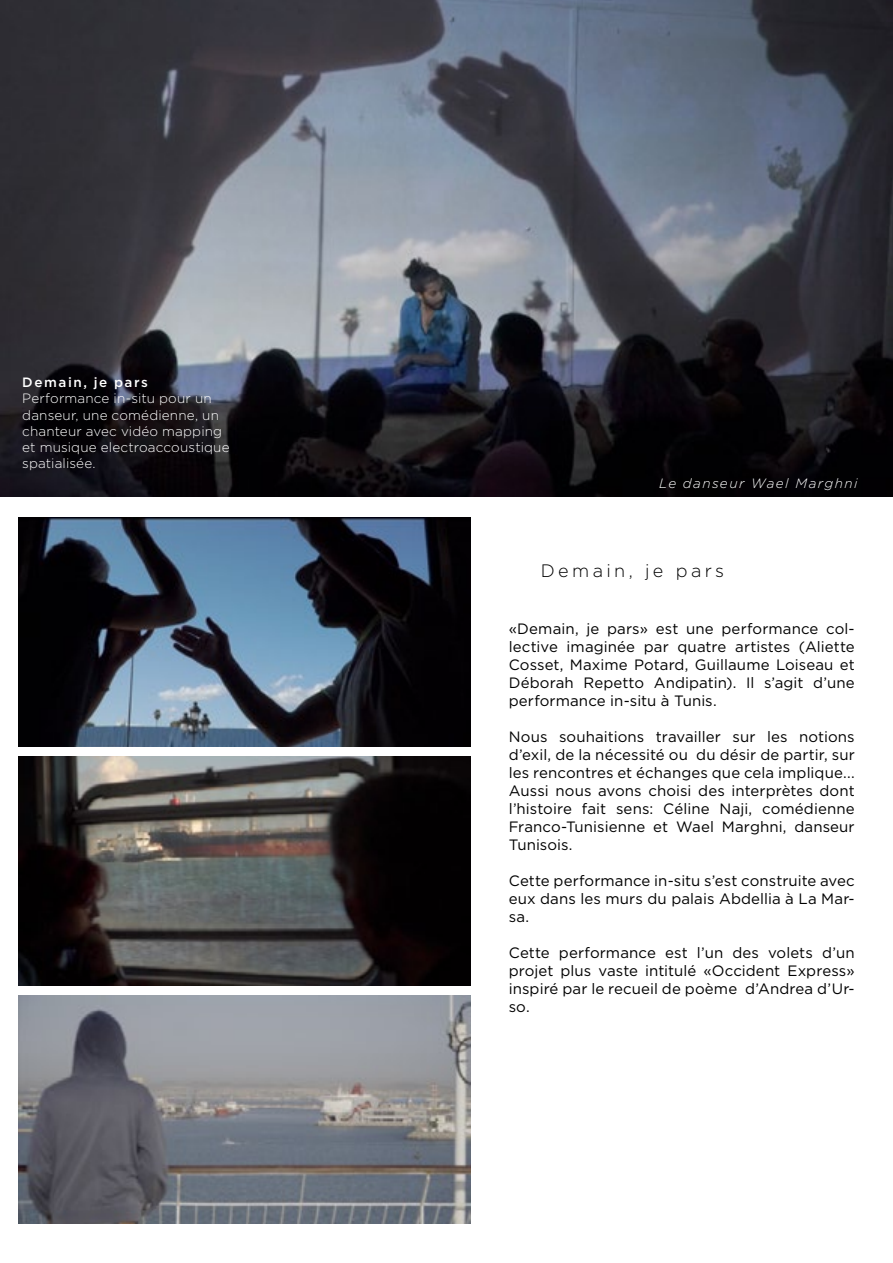
<style>
.page{position:relative;width:893px;height:1263px;background:#fff}
.page>*{position:absolute;margin:0;border:0;box-sizing:border-box;transform-origin:0 0}
.t1{font:300 18px "Gotham";letter-spacing:.185em;color:#000}
.t2{font:15px/18px "Gotham";letter-spacing:.005em;color:#000;text-align:justify}
.t3{font:300 13.5px/16.2px "Gotham";letter-spacing:.01em;color:#fff}
.t4{font:italic 300 13.5px "Gotham";letter-spacing:.105em;color:#fff}
.t5{font:500 13.5px "Gotham";letter-spacing:.115em;color:#fff}
</style>
<div class="page">
<img style="left:0;top:0;width:893px;height:497px">
<img style="left:18px;top:518px;width:453px;height:228px">
<img style="left:18px;top:757px;width:453px;height:228px">
<img style="left:19px;top:996px;width:452px;height:228px">
<p class="t5" style="left:22px;top:373px;width:127px">Demain, je pars</p>
<p class="t3" style="left:22px;top:390px;width:209px">Performance in-situ pour un danseur, une comédienne, un chanteur avec vidéo mapping et musique electroaccoustique spatialisée.</p>
<p class="t4" style="left:659px;top:475px;width:200px">Le danseur Wael Marghni</p>
<p class="t1" style="left:541px;top:559px;width:185px">Demain, je pars</p>
<p class="t2" style="left:509px;top:619px;width:347px">«Demain, je pars» est une performance col&shy;lective imaginée par quatre artistes (Aliette Cosset, Maxime Potard, Guillaume Loiseau et Déborah Repetto Andipatin). Il s’agit d’une performance in-situ à Tunis.</p>
<p class="t2" style="left:509px;top:727px;width:347px">Nous souhaitions travailler sur les notions d’exil, de la nécessité ou du désir de partir, sur les rencontres et échanges que cela implique...<br>Aussi nous avons choisi des interprètes dont l’histoire fait sens: Céline Naji, comédienne Franco-Tunisienne et Wael Marghni, danseur Tunisois.</p>
<p class="t2" style="left:509px;top:871px;width:347px">Cette performance in-situ s’est construite avec eux dans les murs du palais Abdellia à La Mar&shy;sa.</p>
<p class="t2" style="left:509px;top:943px;width:347px">Cette performance est l’un des volets d’un projet plus vaste intitulé «Occident Express» inspiré par le recueil de poème d’Andrea d’Ur&shy;so.</p>
</div>
